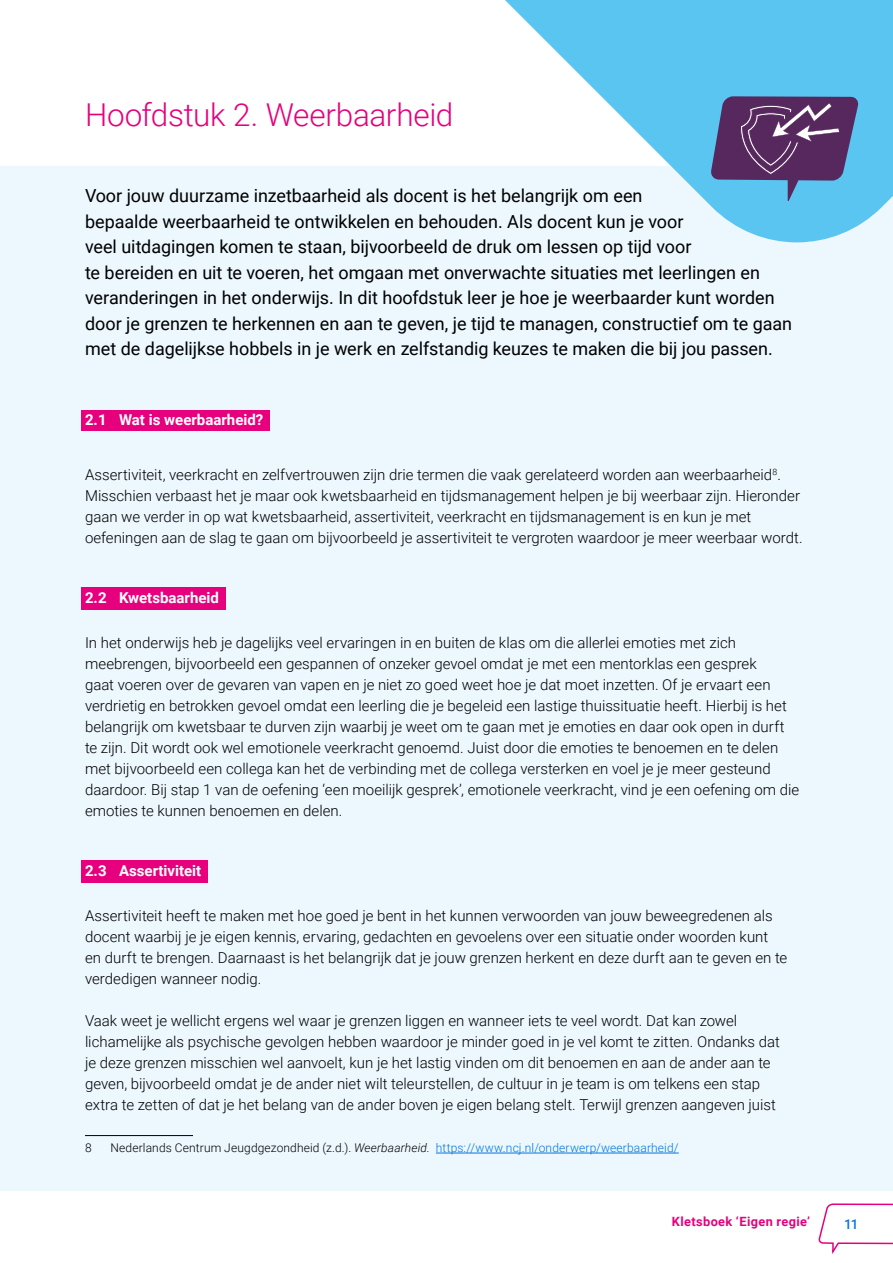
<style>
.page{position:relative;width:893px;height:1263px;background:#fff}
.page>*{position:absolute;margin:0;border:0;box-sizing:border-box;transform-origin:0 0}
.t1{font:300 31.5px "Roboto";letter-spacing:-.01em;color:#e6007d}
.t2{font:18px/25.5px "Roboto";color:#000}
.t3{font:300 15px/21px "Roboto";color:#000}
.t4{font:700 15px "Roboto";color:#fff}
.t5{font:500 13.5px "Roboto";color:#0076e0}
.t6{font:700 12.75px "Roboto";letter-spacing:.03em;color:#e6007d}
.t7{font:300 12px "Roboto";letter-spacing:.015em;color:#0076e0}
.t8{font:300 12px "Roboto";color:#000}
.s1{color:#000}
.s2{font-style:italic;color:#000}
</style>
<div class="page">
<hr style="left:0;top:0;width:1px;height:1191px;background:#f0ebf0">
<svg style="left:818px;top:1203px;width:75px;height:51px"></svg>
<div style="left:0;top:166px;width:893px;height:1025px;background:#ecf7fe"></div>
<svg style="left:505px;top:0;width:388px;height:242px;fill:#5bc5f2"></svg>
<svg style="left:710px;top:96px;width:149px;height:104px;background:#615e8f"></svg>
<div style="left:81px;top:411px;width:189px;height:20px;background:#e6007d"></div>
<div style="left:81px;top:587px;width:144px;height:22px;background:#e6007d"></div>
<div style="left:81px;top:860px;width:127px;height:22px;background:#e6007d"></div>
<hr style="left:85px;top:1135px;width:108px;height:1px;background:#000">
<hr style="left:436px;top:1153px;width:243px;height:1px;background:#0076e0">
<h1 class="t1" style="left:85px;top:92px;width:370px">Hoofdstuk 2. Weerbaarheid</h1>
<p class="t2" style="left:85px;top:182px;width:709px">Voor jouw duurzame inzetbaarheid als docent is het belangrijk om een<br>bepaalde weerbaarheid te ontwikkelen en behouden. Als docent kun je voor<br>veel uitdagingen komen te staan, bijvoorbeeld de druk om lessen op tijd voor<br>te bereiden en uit te voeren, het omgaan met onverwachte situaties met leerlingen en veranderingen in het onderwijs. In dit hoofdstuk leer je hoe je weerbaarder kunt worden door je grenzen te herkennen en aan te geven, je tijd te managen, constructief om te gaan met de dagelijkse hobbels in je werk en zelfstandig keuzes te maken die bij jou passen.</p>
<p class="t4" style="left:85px;top:409px;width:180px">2.1 Wat is weerbaarheid?</p>
<p class="t3" style="left:85px;top:464px;width:717px">Assertiviteit, veerkracht en zelfvertrouwen zijn drie termen die vaak gerelateerd worden aan weerbaarheid<sup>8</sup>.<br>Misschien verbaast het je maar ook kwetsbaarheid en tijdsmanagement helpen je bij weerbaar zijn. Hieronder gaan we verder in op wat kwetsbaarheid, assertiviteit, veerkracht en tijdsmanagement is en kun je met oefeningen aan de slag te gaan om bijvoorbeeld je assertiviteit te vergroten waardoor je meer weerbaar wordt.</p>
<p class="t4" style="left:85px;top:587px;width:135px">2.2 Kwetsbaarheid</p>
<p class="t3" style="left:85px;top:632px;width:716px">In het onderwijs heb je dagelijks veel ervaringen in en buiten de klas om die allerlei emoties met zich meebrengen, bijvoorbeeld een gespannen of onzeker gevoel omdat je met een mentorklas een gesprek<br>gaat voeren over de gevaren van vapen en je niet zo goed weet hoe je dat moet inzetten. Of je ervaart een verdrietig en betrokken gevoel omdat een leerling die je begeleid een lastige thuissituatie heeft. Hierbij is het belangrijk om kwetsbaar te durven zijn waarbij je weet om te gaan met je emoties en daar ook open in durft te zijn. Dit wordt ook wel emotionele veerkracht genoemd. Juist door die emoties te benoemen en te delen met bijvoorbeeld een collega kan het de verbinding met de collega versterken en voel je je meer gesteund daardoor. Bij stap 1 van de oefening ‘een moeilijk gesprek’, emotionele veerkracht, vind je een oefening om die emoties te kunnen benoemen en delen.</p>
<p class="t4" style="left:85px;top:860px;width:118px">2.3 Assertiviteit</p>
<p class="t3" style="left:85px;top:905px;width:704px">Assertiviteit heeft te maken met hoe goed je bent in het kunnen verwoorden van jouw beweegredenen als docent waarbij je je eigen kennis, ervaring, gedachten en gevoelens over een situatie onder woorden kunt en durft te brengen. Daarnaast is het belangrijk dat je jouw grenzen herkent en deze durft aan te geven en te verdedigen wanneer nodig.</p>
<p class="t3" style="left:85px;top:1010px;width:696px">Vaak weet je wellicht ergens wel waar je grenzen liggen en wanneer iets te veel wordt. Dat kan zowel lichamelijke als psychische gevolgen hebben waardoor je minder goed in je vel komt te zitten. Ondanks dat je deze grenzen misschien wel aanvoelt, kun je het lastig vinden om dit benoemen en aan de ander aan te geven, bijvoorbeeld omdat je de ander niet wilt teleurstellen, de cultuur in je team is om telkens een stap extra te zetten of dat je het belang van de ander boven je eigen belang stelt. Terwijl grenzen aangeven juist</p>
<p class="t8" style="left:85px;top:1139px;width:8px">8</p>
<p class="t7" style="left:110px;top:1139px;width:570px"><span class="s1">Nederlands Centrum Jeugdgezondheid (z.d.).</span> <span class="s2">Weerbaarheid.</span> https://www.ncj.nl/onderwerp/weerbaarheid/</p>
<p class="t6" style="left:672px;top:1212px;width:140px">Kletsboek ‘Eigen regie’</p>
<p class="t5" style="left:844px;top:1214px;width:16px">11</p>
</div>
